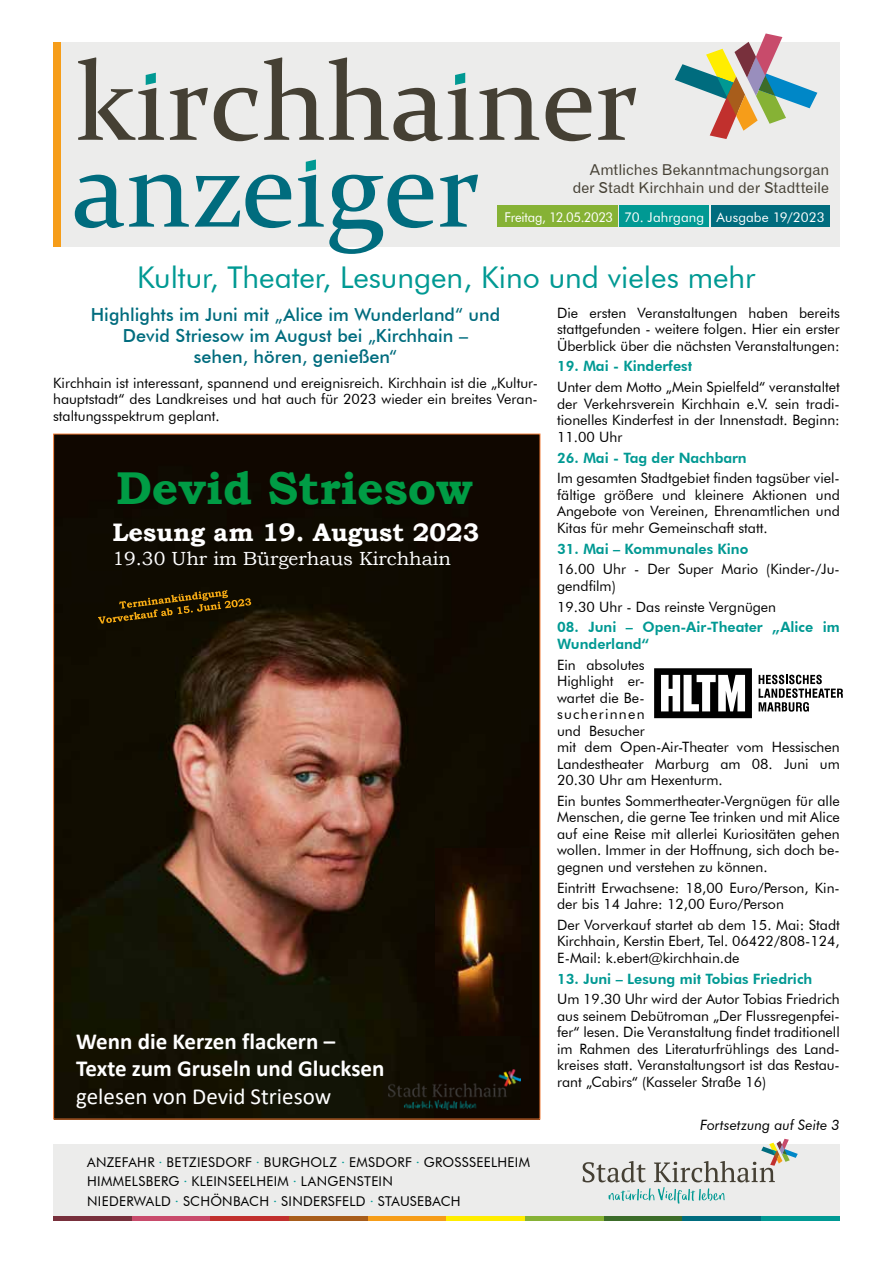
<style>
.page{position:relative;width:893px;height:1263px;background:#fff}
.page>*{position:absolute;margin:0;border:0;box-sizing:border-box;transform-origin:0 0}
.t1{font:700 46.05px "Bookman Old Style";color:#009c45}
.t2{font:30px "Futura BT";color:#009993}
.t3{font:700 25.35px "Bookman Old Style";color:#fff}
.t4{font:700 22.95px/27.6px "Calibri";color:#fff}
.t5{font:22.95px "Calibri";color:#fff}
.t6{font:19.05px "Bookman Old Style";color:#fff}
.t7{font:500 18px/21px "Futura BT";color:#006c7e;text-align:center}
.t8{font:15px/18px "Gothic 720 BT Roman B";letter-spacing:-.005em;color:#454034;text-align:right}
.t9{font:14.25px/16.5px "Futura BT";color:#000;text-align:justify}
.t10{font:800 14.25px/16.5px "Futura BT";color:#009993}
.t11{font:italic 14.25px "Futura BT";color:#000}
.t12{font:13.5px/19.5px "Futura BT";letter-spacing:.02em;color:#000}
.t13{font:13.5px "Futura BT";color:#fff;scale:.96 1}
.s1{font-weight:500;color:#009993}
</style>
<div class="page">
<div style="left:53px;top:43px;width:787px;height:204px;background:#ececeb"></div>
<svg style="left:170px;top:88px;width:38px;height:52px"></svg>
<svg style="left:214px;top:88px;width:44px;height:53px"></svg>
<svg style="left:479px;top:88px;width:60px;height:52px"></svg>
<svg style="left:546px;top:88px;width:45px;height:53px"></svg>
<svg style="left:598px;top:88px;width:38px;height:52px"></svg>
<svg style="left:264px;top:57px;width:209px;height:84px"></svg>
<svg style="left:78px;top:57px;width:86px;height:83px"></svg>
<svg style="left:75px;top:175px;width:114px;height:53px"></svg>
<svg style="left:195px;top:175px;width:96px;height:53px"></svg>
<svg style="left:440px;top:175px;width:38px;height:52px"></svg>
<svg style="left:298px;top:160px;width:135px;height:94px"></svg>
<svg style="left:675px;top:33px;width:142px;height:106px"></svg>
<div style="left:53px;top:1144px;width:787px;height:72px;background:#ececeb"></div>
<svg style="left:583px;top:1139px;width:215px;height:64px"></svg>
<hr style="left:53px;top:1216px;width:79px;height:4px;background:#78303c">
<hr style="left:132px;top:1216px;width:78px;height:4px;background:#c84b6b">
<hr style="left:210px;top:1216px;width:79px;height:4px;background:#c1302d">
<hr style="left:289px;top:1216px;width:79px;height:4px;background:#a85d1b">
<hr style="left:368px;top:1216px;width:78px;height:4px;background:#f69d19">
<hr style="left:446px;top:1216px;width:79px;height:4px;background:#ffed00">
<hr style="left:525px;top:1216px;width:79px;height:4px;background:#86b235">
<hr style="left:604px;top:1216px;width:78px;height:4px;background:#3c6c29">
<hr style="left:682px;top:1216px;width:79px;height:4px;background:#006c7e">
<hr style="left:761px;top:1216px;width:79px;height:4px;background:#009993">
<div style="left:711px;top:206px;width:118px;height:21px;background:#006c7e"></div>
<div style="left:620px;top:206px;width:89px;height:21px;background:#009993"></div>
<div style="left:497px;top:206px;width:121px;height:21px;background:#86b235"></div>
<div style="left:53px;top:43px;width:8px;height:204px;background:#f69d19"></div>
<img style="left:55px;top:436px;width:483px;height:681px">
<img style="left:388px;top:1069px;width:132px;height:40px">
<img style="left:435px;top:849px;width:97px;height:186px">
<svg style="left:98px;top:590px;width:153px;height:34px;background:#342403"></svg>
<svg style="left:759px;top:675px;width:84px;height:37px"></svg>
<svg style="left:654px;top:668px;width:98px;height:50px"></svg>
<p class="t8" style="left:573px;top:161px;width:258px">Amtliches Bekanntmachungsorgan der Stadt Kirchhain und der Stadtteile</p>
<p class="t13" style="left:504px;top:209px;width:335px">Freitag, 12.05.2023 70. Jahrgang Ausgabe 19/2023</p>
<h2 class="t2" style="left:137px;top:259px;width:620px">Kultur, Theater, Lesungen, Kino und vieles mehr</h2>
<p class="t7" style="left:91px;top:303px;width:411px">Highlights im Juni mit „Alice im Wunderland“ und<br>Devid Striesow im August bei „Kirchhain –<br>sehen, hören, genießen“</p>
<p class="t9" style="left:53px;top:374px;width:486px">Kirchhain ist interessant, spannend und ereignisreich. Kirchhain ist die „Kultur&shy;hauptstadt“ des Landkreises und hat auch für 2023 wieder ein breites Veran&shy;staltungsspektrum geplant.</p>
<h1 class="t1" style="left:116px;top:454px;width:359px">Devid Striesow</h1>
<h3 class="t3" style="left:112px;top:514px;width:369px">Lesung am 19. August 2023</h3>
<h3 class="t6" style="left:112px;top:546px;width:340px">19.30 Uhr im Bürgerhaus Kirchhain</h3>
<h3 class="t4" style="left:76px;top:1027px;width:310px">Wenn die Kerzen flackern –<br>Texte zum Gruseln und Glucksen</h3>
<h3 class="t5" style="left:76px;top:1080px;width:256px">gelesen von Devid Striesow</h3>
<p class="t12" style="left:87px;top:1152px;width:444px">ANZEFAHR <span class="s1">·</span> BETZIESDORF <span class="s1">·</span> BURGHOLZ <span class="s1">·</span> EMSDORF <span class="s1">·</span> GROSSSEELHEIM<br>HIMMELSBERG <span class="s1">·</span> KLEINSEELHEIM <span class="s1">·</span> LANGENSTEIN<br>NIEDERWALD <span class="s1">·</span> SCHÖNBACH <span class="s1">·</span> SINDERSFELD <span class="s1">·</span> STAUSEBACH</p>
<p class="t9" style="left:557px;top:304px;width:284px">Die ersten Veranstaltungen haben bereits stattgefunden - weitere folgen. Hier ein erster Überblick über die nächsten Veranstaltungen:</p>
<p class="t10" style="left:557px;top:358px;width:136px">19. Mai - Kinderfest</p>
<p class="t9" style="left:557px;top:379px;width:284px">Unter dem Motto „Mein Spielfeld“ veranstaltet der Verkehrsverein Kirchhain e.V. sein tradi&shy;tionelles Kinderfest in der Innenstadt. Beginn:<br>11.00 Uhr</p>
<p class="t10" style="left:557px;top:449px;width:191px">26. Mai - Tag der Nachbarn</p>
<p class="t9" style="left:557px;top:470px;width:284px">Im gesamten Stadtgebiet finden tagsüber viel&shy;fältige größere und kleinere Aktionen und Angebote von Vereinen, Ehrenamtlichen und Kitas für mehr Gemeinschaft statt.</p>
<p class="t10" style="left:557px;top:540px;width:193px">31. Mai – Kommunales Kino</p>
<p class="t9" style="left:557px;top:561px;width:284px">16.00 Uhr - Der Super Mario (Kinder-/Ju&shy;gendfilm)</p>
<p class="t9" style="left:557px;top:598px;width:221px">19.30 Uhr - Das reinste Vergnügen</p>
<p class="t10" style="left:557px;top:619px;width:284px">08. Juni – Open-Air-Theater „Alice im<br>Wunderland“</p>
<p class="t9" style="left:557px;top:656px;width:284px;text-align:left">Ein absolutes<br>Highlight er-<br>wartet die Be-<br>sucherinnen<br>und Besucher<br>mit dem Open-Air-Theater vom Hessischen<br>Landestheater Marburg am 08. Juni um<br>20.30 Uhr am Hexenturm.</p>
<p class="t9" style="left:557px;top:792px;width:284px">Ein buntes Sommertheater-Vergnügen für alle Menschen, die gerne Tee trinken und mit Alice auf eine Reise mit allerlei Kuriositäten gehen wollen. Immer in der Hoffnung, sich doch be&shy;gegnen und verstehen zu können.</p>
<p class="t9" style="left:557px;top:879px;width:284px">Eintritt Erwachsene: 18,00 Euro/Person, Kin&shy;der bis 14 Jahre: 12,00 Euro/Person</p>
<p class="t9" style="left:557px;top:916px;width:284px">Der Vorverkauf startet ab dem 15. Mai: Stadt Kirchhain, Kerstin Ebert, Tel. 06422/808-124, E-Mail: k.ebert@kirchhain.de</p>
<p class="t10" style="left:557px;top:970px;width:257px">13. Juni – Lesung mit Tobias Friedrich</p>
<p class="t9" style="left:557px;top:991px;width:284px">Um 19.30 Uhr wird der Autor Tobias Friedrich aus seinem Debütroman „Der Flussregenpfei&shy;fer“ lesen. Die Veranstaltung findet traditionell im Rahmen des Literaturfrühlings des Land&shy;kreises statt. Veranstaltungsort ist das Restau&shy;rant „Cabirs“ (Kasseler Straße 16)</p>
<p class="t11" style="left:700px;top:1117px;width:141px">Fortsetzung auf Seite 3</p>
</div>
